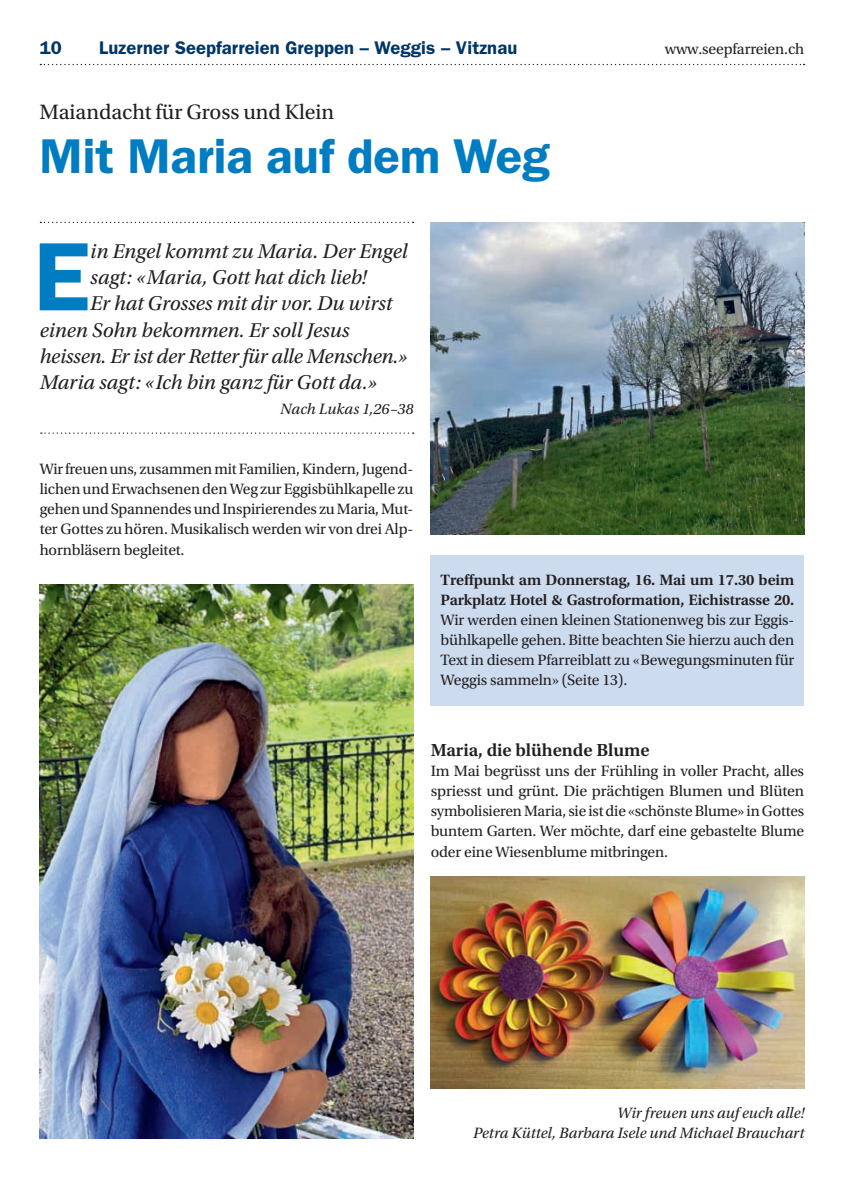
<style>
.page{position:relative;width:844px;height:1191px;background:#fff}
.page>*{position:absolute;margin:0;border:0;box-sizing:border-box;transform-origin:0 0}
.t1{font:600 97.48px "ITC Franklin Gothic Std";color:#007cc2}
.t2{font:600 49px "ITC Franklin Gothic Std";color:#007cc2}
.t3{font:21.88px "Utopia Std";color:#231f20}
.t4{font:italic 21px "Utopia Std";color:#231f20}
.t5{font:600 18.38px "ITC Franklin Gothic Std";letter-spacing:.005em;color:#003667}
.t6{font:600 18.38px "Utopia Std";color:#231f20}
.t7{font:15.75px/20.1px "Utopia Std";letter-spacing:-.01em;color:#231f20;text-align:justify}
.t8{font:600 15.75px/20.1px "Utopia Std";letter-spacing:-.01em;color:#231f20}
.t9{font:italic 15.75px/20.1px "Utopia Std";color:#231f20;text-align:right}
</style>
<div class="page">
<svg style="left:40px;top:64px;width:764px;height:1px"></svg>
<svg style="left:40px;top:222px;width:373px;height:1px"></svg>
<svg style="left:41px;top:432px;width:372px;height:2px"></svg>
<div style="left:430px;top:555px;width:374px;height:150px;background:#cddbef"></div>
<img style="left:40px;top:585px;width:373px;height:553px">
<img style="left:430px;top:876px;width:374px;height:212px">
<img style="left:430px;top:222px;width:374px;height:312px">
<p class="t5" style="left:40px;top:37px;width:24px">10</p>
<p class="t5" style="left:99px;top:37px;width:419px">Luzerner Seepfarreien Greppen – Weggis – Vitznau</p>
<p class="t7" style="left:664px;top:39px;width:141px">www.seepfarreien.ch</p>
<h3 class="t3" style="left:40px;top:100px;width:296px">Maiandacht für Gross und Klein</h3>
<h2 class="t2" style="left:40px;top:127px;width:511px">Mit Maria auf dem Weg</h2>
<h1 class="t1" style="left:34px;top:219px;width:58px">E</h1>
<h3 class="t4" style="left:90px;top:239px;width:319px">in Engel kommt zu Maria. Der Engel</h3>
<h3 class="t4" style="left:90px;top:266px;width:278px">sagt: «Maria, Gott hat dich lieb!</h3>
<h3 class="t4" style="left:90px;top:292px;width:303px">Er hat Grosses mit dir vor. Du wirst</h3>
<h3 class="t4" style="left:40px;top:318px;width:311px">einen Sohn bekommen. Er soll Jesus</h3>
<h3 class="t4" style="left:40px;top:344px;width:369px">heissen. Er ist der Retter für alle Menschen.»</h3>
<h3 class="t4" style="left:40px;top:371px;width:339px">Maria sagt: «Ich bin ganz für Gott da.»</h3>
<p class="t9" style="left:280px;top:399px;width:134px">Nach Lukas 1,26–38</p>
<p class="t7" style="left:40px;top:459px;width:375px">Wir freuen uns, zusammen mit Familien, Kindern, Jugend&shy;lichen und Erwachsenen den Weg zur Eggisbühlkapelle zu gehen und Spannendes und Inspirierendes zu Maria, Mut&shy;ter Gottes zu hören. Musikalisch werden wir von drei Alp&shy;hornbläsern begleitet.</p>
<p class="t8" style="left:440px;top:570px;width:355px">Treffpunkt am Donnerstag, 16. Mai um 17.30 beim<br>Parkplatz Hotel &amp; Gastroformation, Eichistrasse 20.</p>
<p class="t7" style="left:440px;top:610px;width:355px">Wir werden einen kleinen Stationenweg bis zur Eggis&shy;bühlkapelle gehen. Bitte beachten Sie hierzu auch den Text in diesem Pfarreiblatt zu «Bewegungsminuten für Weggis sammeln» (Seite 13).</p>
<p class="t6" style="left:430px;top:739px;width:220px">Maria, die blühende Blume</p>
<p class="t7" style="left:430px;top:761px;width:375px">Im Mai begrüsst uns der Frühling in voller Pracht, alles spriesst und grünt. Die prächtigen Blumen und Blüten symbolisieren Maria, sie ist die «schönste Blume» in Gottes buntem Garten. Wer möchte, darf eine gebastelte Blume oder eine Wiesenblume mitbringen.</p>
<p class="t9" style="left:473px;top:1103px;width:332px">Wir freuen uns auf euch alle!<br>Petra Küttel, Barbara Isele und Michael Brauchart</p>
</div>
